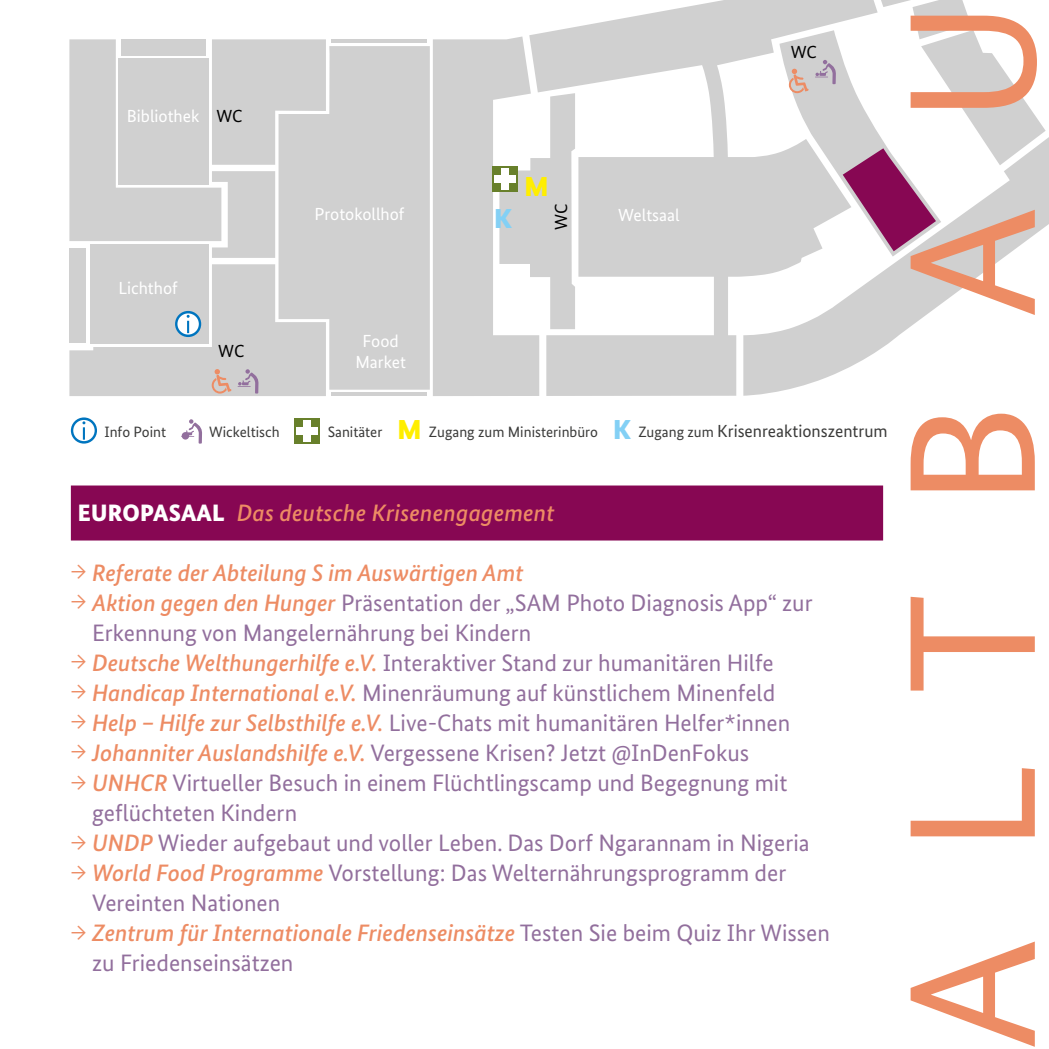
<style>
.page{position:relative;width:1049px;height:1049px;background:#fff}
.page>*{position:absolute;margin:0;border:0;box-sizing:border-box;transform-origin:0 0}
.t1{font:180px "Bundes Sans";letter-spacing:.48em;color:#ed8c64}
.t2{font:900 27.5px "Bundes Sans";color:#fe0}
.t3{font:900 27.5px "Bundes Sans";color:#83d0f5}
.t4{font:23.75px/30px "Bundes Sans";color:#926f9d}
.Aufzählung_Überschrift{font:italic 500 23.75px "Bundes Sans";color:#ed8c64}
.t5{font:17.5px/21.5px "Bundes Sans";color:#fff;text-align:center}
.t6{font:17.5px "Bundes Sans";color:#000}
.t7{font:15px "Bundes Sans";color:#3b3b3a}
.s1{color:#000}
.s2{font-weight:900;font-size:27.5px;color:#fe0}
.s3{font-weight:900;font-size:27.5px;color:#83d0f5}
.s4{font-size:17.5px}
.s5{font-weight:900;font-style:normal;color:#fff}
.s6{font-weight:400;font-style:normal;font-size:20px}
.s7{font-size:20px;color:#ed8c64}
.s8{font-weight:500;font-style:italic;color:#ed8c64}
</style>
<div class="page">
<svg style="left:71px;top:417px;width:26px;height:27px"></svg>
<div style="left:73px;top:420px;width:22px;height:21px;background:#fff;border-radius:50%"></div>
<svg style="left:82px;top:421px;width:3px;height:19px"></svg>
<svg style="left:181px;top:419px;width:21px;height:25px"></svg>
<div style="left:295px;top:418px;width:25px;height:26px;background:#68802b"></div>
<div style="left:304px;top:420px;width:7px;height:22px;background:#fff"></div>
<div style="left:296px;top:427px;width:22px;height:7px;background:#fff"></div>
<div style="left:278px;top:46px;width:152px;height:344px;background:#d0d0d0"></div>
<div style="left:90px;top:244px;width:118px;height:99px;background:#d0d0d0"></div>
<div style="left:69px;top:248px;width:17px;height:95px;background:#d0d0d0"></div>
<hr style="left:331px;top:39px;width:96px;height:4px;background:#d0d0d0">
<hr style="left:331px;top:393px;width:96px;height:3px;background:#d0d0d0">
<svg style="left:878px;top:137px;width:171px;height:214px"></svg>
<svg style="left:433px;top:37px;width:96px;height:359px"></svg>
<svg style="left:529px;top:0;width:349px;height:396px;fill:#d0d0d0"></svg>
<svg style="left:342px;top:197px;width:4px;height:5px"></svg>
<svg style="left:352px;top:197px;width:74px;height:5px"></svg>
<svg style="left:69px;top:39px;width:267px;height:219px;background:#d3d3d3"></svg>
<svg style="left:342px;top:227px;width:4px;height:5px"></svg>
<svg style="left:352px;top:227px;width:74px;height:5px"></svg>
<div style="left:492px;top:166px;width:26px;height:26px;background:#68802b"></div>
<div style="left:502px;top:168px;width:7px;height:22px;background:#fff"></div>
<div style="left:494px;top:175px;width:22px;height:8px;background:#fff"></div>
<svg style="left:69px;top:264px;width:257px;height:132px"></svg>
<svg style="left:779px;top:0;width:266px;height:257px"></svg>
<div style="left:71px;top:485px;width:812px;height:55px;background:#870753"></div>
<p class="t5" style="left:127px;top:105px;width:117px">Bibliothek <span class="s1">WC</span></p>
<p class="t5" style="left:118px;top:277px;width:61px">Lichthof</p>
<p class="t6" style="left:218px;top:341px;width:28px">WC</p>
<p class="t2" style="left:524px;top:170px;width:26px">M</p>
<p class="t6" style="left:550px;top:230px;width:28px;rotate:-90deg">WC</p>
<p class="t5" style="left:314px;top:203px;width:92px">Protokollhof</p>
<p class="t5" style="left:618px;top:204px;width:63px">Weltsaal</p>
<p class="t3" style="left:494px;top:202px;width:19px">K</p>
<p class="t5" style="left:355px;top:330px;width:52px">Food<br>Market</p>
<p class="t6" style="left:791px;top:42px;width:28px">WC</p>
<p class="t7" style="left:105px;top:422px;width:63px">Info Point</p>
<p class="t7" style="left:209px;top:422px;width:72px">Wickeltisch</p>
<p class="t7" style="left:328px;top:422px;width:561px">Sanitäter <span class="s2">M</span> Zugang zum Ministerinbüro <span class="s3">K</span> Zugang zum <span class="s4">Krisenreaktionszentrum</span></p>
<h1 class="Aufzählung_Überschrift" style="left:78px;top:498px;width:478px"><span class="s5">EUROPASAAL</span> Das deutsche Krisenengagement</h1>
<p class="Aufzählung_Überschrift" style="left:71px;top:558px;width:454px"><span class="s6">→</span> Referate der Abteilung S im Auswärtigen Amt</p>
<p class="t4" style="left:92px;top:587px;width:722px;text-indent:-21px"><span class="s7">→</span> <span class="s8">Aktion gegen den Hunger</span> Präsentation der „SAM Photo Diagnosis App“ zur<br>Erkennung von Mangelernährung bei Kindern</p>
<p class="t4" style="left:71px;top:647px;width:704px"><span class="s7">→</span> <span class="s8">Deutsche Welthungerhilfe e.V.</span> Interaktiver Stand zur humanitären Hilfe</p>
<p class="t4" style="left:71px;top:677px;width:706px"><span class="s7">→</span> <span class="s8">Handicap International e.V.</span> Minenräumung auf künstlichem Minenfeld</p>
<p class="t4" style="left:71px;top:707px;width:721px"><span class="s7">→</span> <span class="s8">Help – Hilfe zur Selbsthilfe e.V.</span> Live-Chats mit humanitären Helfer*innen</p>
<p class="t4" style="left:71px;top:737px;width:680px"><span class="s7">→</span> <span class="s8">Johanniter Auslandshilfe e.V.</span> Vergessene Krisen? Jetzt @InDenFokus</p>
<p class="t4" style="left:92px;top:767px;width:697px;text-indent:-21px"><span class="s7">→</span> <span class="s8">UNHCR</span> Virtueller Besuch in einem Flüchtlingscamp und Begegnung mit geflüchteten Kindern</p>
<p class="t4" style="left:71px;top:827px;width:740px"><span class="s7">→</span> <span class="s8">UNDP</span> Wieder aufgebaut und voller Leben. Das Dorf Ngarannam in Nigeria</p>
<p class="t4" style="left:92px;top:857px;width:696px;text-indent:-21px"><span class="s7">→</span> <span class="s8">World Food Programme</span> Vorstellung: Das Welternährungsprogramm der<br>Vereinten Nationen</p>
<p class="t4" style="left:92px;top:917px;width:739px;text-indent:-21px"><span class="s7">→</span> <span class="s8">Zentrum für Internationale Friedenseinsätze</span> Testen Sie beim Quiz Ihr Wissen zu Friedenseinsätzen</p>
<h1 class="t1" style="left:863px;top:1049px;width:1050px;rotate:-90deg">ALTBAU</h1>
</div>
